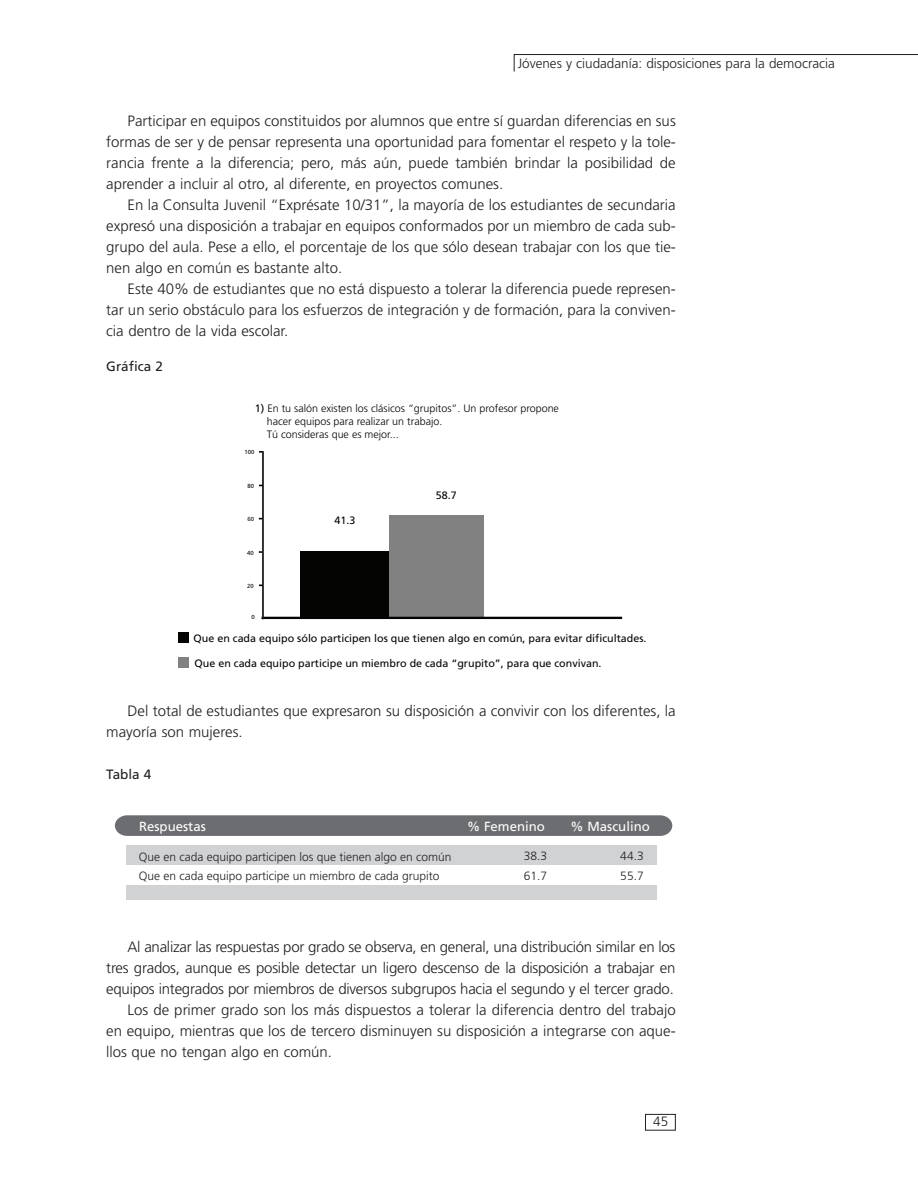
<style>
.page{position:relative;width:918px;height:1188px;background:#fff}
.page>*{position:absolute;margin:0;border:0;box-sizing:border-box;transform-origin:0 0}
.t1{font:300 15px/21px "Frutiger";color:#231f20;text-align:justify}
.t2{font:300 13.5px "Frutiger";color:#231f20}
.t3{font:13.5px "Frutiger";color:#231f20}
.t4{font:13.2px "Frutiger";color:#fff}
.t5{font:300 12px/19.2px "Frutiger";color:#231f20}
.t6{font:10.8px "Frutiger";color:#040503}
.t7{font:300 10.8px/12.9px "Frutiger";color:#040503}
.t8{font:5.85px "Frutiger";color:#040503}
.s1{font-weight:400}
</style>
<div class="page">
<div style="left:645px;top:1114px;width:31px;height:17px;border:1px solid #231f20"></div>
<svg style="left:513px;top:54px;width:405px;height:18px"></svg>
<div style="left:300px;top:552px;width:90px;height:65px;background:#040503"></div>
<div style="left:390px;top:516px;width:94px;height:102px;background:#808180"></div>
<hr style="left:263px;top:617px;width:358px;height:2px;background:#040503">
<hr style="left:262px;top:452px;width:2px;height:166px;background:#040503">
<div style="left:178px;top:632px;width:11px;height:11px;background:#040503"></div>
<div style="left:178px;top:657px;width:11px;height:11px;background:#808180"></div>
<div style="left:126px;top:845px;width:531px;height:19px;background:#d1d2d4"></div>
<div style="left:126px;top:885px;width:531px;height:14px;background:#d1d2d4"></div>
<svg style="left:115px;top:815px;width:557px;height:21px;background:#707073"></svg>
<p class="t2" style="left:518px;top:58px;width:319px">Jóvenes y ciudadanía: disposiciones para la democracia</p>
<p class="t1" style="left:106px;top:112px;width:571px;text-indent:21px">Participar en equipos constituidos por alumnos que entre sí guardan diferencias en sus formas de ser y de pensar representa una oportunidad para fomentar el respeto y la tole&shy;rancia frente a la diferencia; pero, más aún, puede también brindar la posibilidad de aprender a incluir al otro, al diferente, en proyectos comunes.</p>
<p class="t1" style="left:106px;top:196px;width:571px;text-indent:21px">En la Consulta Juvenil “Exprésate 10/31”, la mayoría de los estudiantes de secundaria expresó una disposición a trabajar en equipos conformados por un miembro de cada sub&shy;grupo del aula. Pese a ello, el porcentaje de los que sólo desean trabajar con los que tie&shy;nen algo en común es bastante alto.</p>
<p class="t1" style="left:106px;top:280px;width:571px;text-indent:21px">Este 40% de estudiantes que no está dispuesto a tolerar la diferencia puede represen&shy;tar un serio obstáculo para los esfuerzos de integración y de formación, para la conviven&shy;cia dentro de la vida escolar.</p>
<p class="t3" style="left:106px;top:361px;width:58px">Gráfica 2</p>
<p class="t7" style="left:267px;top:403px;width:294px;text-indent:-12px"><span class="s1">1)</span> En tu salón existen los clásicos “grupitos”. Un profesor propone hacer equipos para realizar un trabajo.<br>Tú consideras que es mejor...</p>
<p class="t8" style="left:245px;top:450px;width:11px">100</p>
<p class="t8" style="left:247px;top:484px;width:8px">80</p>
<p class="t8" style="left:247px;top:517px;width:8px">60</p>
<p class="t8" style="left:247px;top:550px;width:8px">40</p>
<p class="t8" style="left:247px;top:583px;width:8px">20</p>
<p class="t8" style="left:251px;top:614px;width:5px">0</p>
<p class="t6" style="left:194px;top:634px;width:454px">Que en cada equipo sólo participen los que tienen algo en común, para evitar dificultades.</p>
<p class="t6" style="left:195px;top:658px;width:409px">Que en cada equipo participe un miembro de cada “grupito”, para que convivan.</p>
<p class="t6" style="left:436px;top:491px;width:22px">58.7</p>
<p class="t6" style="left:334px;top:516px;width:22px">41.3</p>
<p class="t1" style="left:106px;top:702px;width:571px;text-indent:21px">Del total de estudiantes que expresaron su disposición a convivir con los diferentes, la mayoría son mujeres.</p>
<p class="t3" style="left:106px;top:769px;width:47px">Tabla 4</p>
<p class="t4" style="left:139px;top:821px;width:68px">Respuestas</p>
<p class="t4" style="left:467px;top:821px;width:79px">% Femenino</p>
<p class="t4" style="left:571px;top:821px;width:81px">% Masculino</p>
<p class="t5" style="left:139px;top:848px;width:314px">Que en cada equipo participen los que tienen algo en común<br>Que en cada equipo participe un miembro de cada grupito</p>
<p class="t5" style="left:524px;top:848px;width:25px">38.3<br>61.7</p>
<p class="t5" style="left:620px;top:848px;width:25px">44.3<br>55.7</p>
<p class="t1" style="left:128px;top:937px;width:549px">Al analizar las respuestas por grado se observa, en general, una distribución similar en los</p>
<p class="t1" style="left:106px;top:958px;width:571px">tres grados, aunque es posible detectar un ligero descenso de la disposición a trabajar en</p>
<p class="t1" style="left:106px;top:979px;width:569px">equipos integrados por miembros de diversos subgrupos hacia el segundo y el tercer grado.</p>
<p class="t1" style="left:127px;top:1000px;width:550px">Los de primer grado son los más dispuestos a tolerar la diferencia dentro del trabajo</p>
<p class="t1" style="left:106px;top:1021px;width:571px">en equipo, mientras que los de tercero disminuyen su disposición a integrarse con aque-</p>
<p class="t1" style="left:106px;top:1042px;width:227px">llos que no tengan algo en común.</p>
<p class="t2" style="left:653px;top:1116px;width:17px">45</p>
</div>
